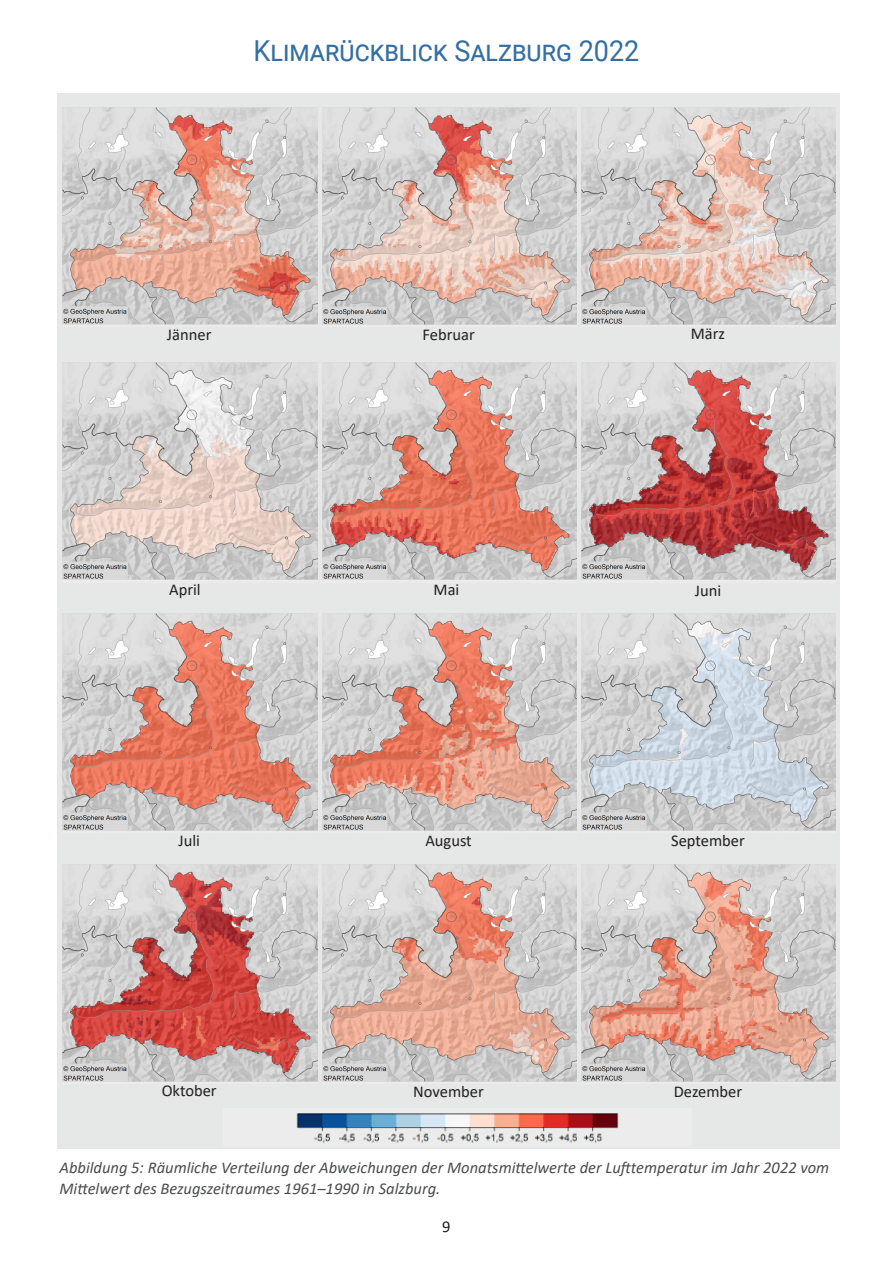
<style>
.page{position:relative;width:893px;height:1263px;background:#fff}
.page>*{position:absolute;margin:0;border:0;box-sizing:border-box;transform-origin:0 0}
.t1{font:28.95px "Roboto";color:#346fa2;scale:.93 1}
.t2{font:italic 16.5px/21.6px "Calibri";color:#4a4d4f}
.t3{font:16.5px "Calibri";color:#231f20}
</style>
<div class="page">
<div style="left:57px;top:93px;width:783px;height:1056px;background:#e5e8e7"></div>
<img style="left:296px;top:1113px;width:323px;height:30px">
<img style="left:63px;top:107px;width:254px;height:218px">
<img style="left:322px;top:107px;width:254px;height:218px">
<img style="left:582px;top:107px;width:254px;height:218px">
<img style="left:63px;top:363px;width:254px;height:217px">
<img style="left:322px;top:363px;width:254px;height:217px">
<img style="left:582px;top:363px;width:254px;height:217px">
<img style="left:63px;top:613px;width:254px;height:218px">
<img style="left:322px;top:613px;width:254px;height:218px">
<img style="left:582px;top:613px;width:254px;height:218px">
<img style="left:63px;top:864px;width:254px;height:218px">
<img style="left:322px;top:864px;width:254px;height:218px">
<img style="left:582px;top:864px;width:254px;height:218px">
<h1 class="t1" style="left:254px;top:30px;width:416px">Klimarückblick Salzburg 2022</h1>
<p class="t3" style="left:167px;top:323px;width:46px">Jänner</p>
<p class="t3" style="left:422px;top:323px;width:54px">Februar</p>
<p class="t3" style="left:691px;top:322px;width:36px">März</p>
<p class="t3" style="left:169px;top:578px;width:33px">April</p>
<p class="t3" style="left:434px;top:578px;width:27px">Mai</p>
<p class="t3" style="left:695px;top:579px;width:28px">Juni</p>
<p class="t3" style="left:178px;top:829px;width:23px">Juli</p>
<p class="t3" style="left:425px;top:829px;width:48px">August</p>
<p class="t3" style="left:671px;top:829px;width:75px">September</p>
<p class="t3" style="left:162px;top:1079px;width:57px">Oktober</p>
<p class="t3" style="left:413px;top:1080px;width:72px">November</p>
<p class="t3" style="left:674px;top:1080px;width:70px">Dezember</p>
<p class="t2" style="left:60px;top:1156px;width:771px">Abbildung 5: Räumliche Verteilung der Abweichungen der Monatsmittelwerte der Lufttemperatur im Jahr 2022 vom<br>Mittelwert des Bezugszeitraumes 1961–1990 in Salzburg.</p>
<p class="t3" style="left:442px;top:1215px;width:10px">9</p>
</div>
